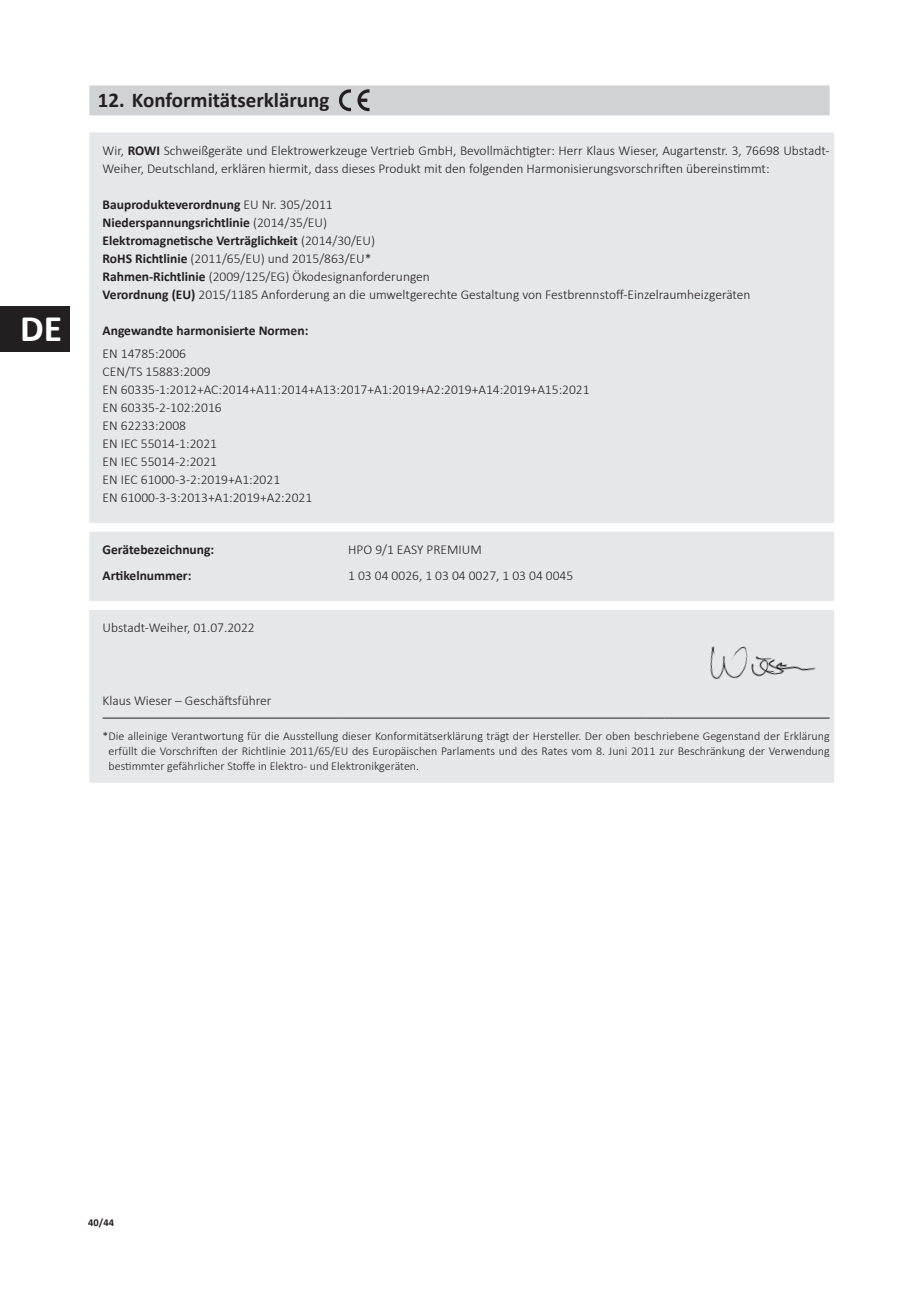
<style>
.page{position:relative;width:919px;height:1289px;background:#fff}
.page>*{position:absolute;margin:0;border:0;box-sizing:border-box;transform-origin:0 0}
.t1{font:700 37.5px "Calibri";color:#fff}
.t2{font:700 21px "Calibri";color:#231f20}
.t3{font:300 13.5px/18px "Calibri";color:#231f20}
.t4{font:700 13.5px "Calibri";color:#231f20}
.t5{font:300 12px/15px "Calibri";color:#231f20;text-align:justify}
.t6{font:700 10.5px "Calibri";color:#231f20}
.s1{font-weight:700}
</style>
<div class="page">
<div style="left:0;top:307px;width:69px;height:45px;background:#231f20"></div>
<div style="left:89px;top:85px;width:740px;height:30px;background:#d1d2d4"></div>
<svg style="left:357px;top:89px;width:12px;height:22px"></svg>
<svg style="left:339px;top:89px;width:12px;height:22px"></svg>
<div style="left:89px;top:132px;width:745px;height:650px;background:#e6e7e9"></div>
<svg style="left:89px;top:523px;width:745px;height:86px;fill:#e6e7e9"></svg>
<hr style="left:103px;top:717px;width:239px;height:1px;background:#231f20">
<hr style="left:342px;top:717px;width:304px;height:1px;background:#231f20">
<svg style="left:646px;top:717px;width:18px;height:1px"></svg>
<hr style="left:664px;top:717px;width:56px;height:1px;background:#231f20">
<hr style="left:720px;top:717px;width:109px;height:1px;background:#231f20">
<div style="left:705px;top:642px;width:111px;height:53px;background:#e6e7e9"></div>
<img style="left:710px;top:646px;width:106px;height:33px">
<h1 class="t1" style="left:20px;top:302px;width:43px">DE</h1>
<h2 class="t2" style="left:98px;top:85px;width:233px">12. Konformitätserklärung</h2>
<p class="t3" style="left:103px;top:142px;width:728px">Wir, <span class="s1">ROWI</span> Schweißgeräte und Elektrowerkzeuge Vertrieb GmbH, Bevollmächtigter: Herr Klaus Wieser, Augartenstr. 3, 76698 Ubstadt-<br>Weiher, Deutschland, erklären hiermit, dass dieses Produkt mit den folgenden Harmonisierungsvorschriften übereinstimmt:</p>
<p class="t3" style="left:103px;top:195px;width:649px"><span class="s1">Bauprodukteverordnung</span> EU Nr. 305/2011<br><span class="s1">Niederspannungsrichtlinie</span> (2014/35/EU)<br><span class="s1">Elektromagnetische Verträglichkeit</span> (2014/30/EU)<br><span class="s1">RoHS Richtlinie</span> (2011/65/EU) und 2015/863/EU*<br><span class="s1">Rahmen-Richtlinie</span> (2009/125/EG) Ökodesignanforderungen<br><span class="s1">Verordnung (EU)</span> 2015/1185 Anforderung an die umweltgerechte Gestaltung von Festbrennstoff-Einzelraumheizgeräten</p>
<p class="t4" style="left:103px;top:320px;width:207px">Angewandte harmonisierte Normen:</p>
<p class="t3" style="left:103px;top:344px;width:488px">EN 14785:2006<br>CEN/TS 15883:2009<br>EN 60335-1:2012+AC:2014+A11:2014+A13:2017+A1:2019+A2:2019+A14:2019+A15:2021<br>EN 60335-2-102:2016<br>EN 62233:2008<br>EN IEC 55014-1:2021<br>EN IEC 55014-2:2021<br>EN IEC 61000-3-2:2019+A1:2021<br>EN 61000-3-3:2013+A1:2019+A2:2021</p>
<p class="t4" style="left:103px;top:540px;width:113px">Gerätebezeichnung:</p>
<p class="t3" style="left:348px;top:540px;width:135px">HPO 9/1 EASY PREMIUM</p>
<p class="t4" style="left:103px;top:565px;width:90px">Artikelnummer:</p>
<p class="t3" style="left:348px;top:566px;width:226px">1 03 04 0026, 1 03 04 0027, 1 03 04 0045</p>
<p class="t3" style="left:103px;top:619px;width:154px">Ubstadt-Weiher, 01.07.2022</p>
<p class="t3" style="left:103px;top:691px;width:170px">Klaus Wieser – Geschäftsführer</p>
<p class="t5" style="left:108px;top:728px;width:722px;text-indent:-6px">*Die alleinige Verantwortung für die Ausstellung dieser Konformitätserklärung trägt der Hersteller. Der oben beschriebene Gegenstand der Erklärung erfüllt die Vorschriften der Richtlinie 2011/65/EU des Europäischen Parlaments und des Rates vom 8. Juni 2011 zur Beschränkung der Verwendung bestimmter gefährlicher Stoffe in Elektro- und Elektronikgeräten.</p>
<p class="t6" style="left:88px;top:1214px;width:27px">40/44</p>
</div>
